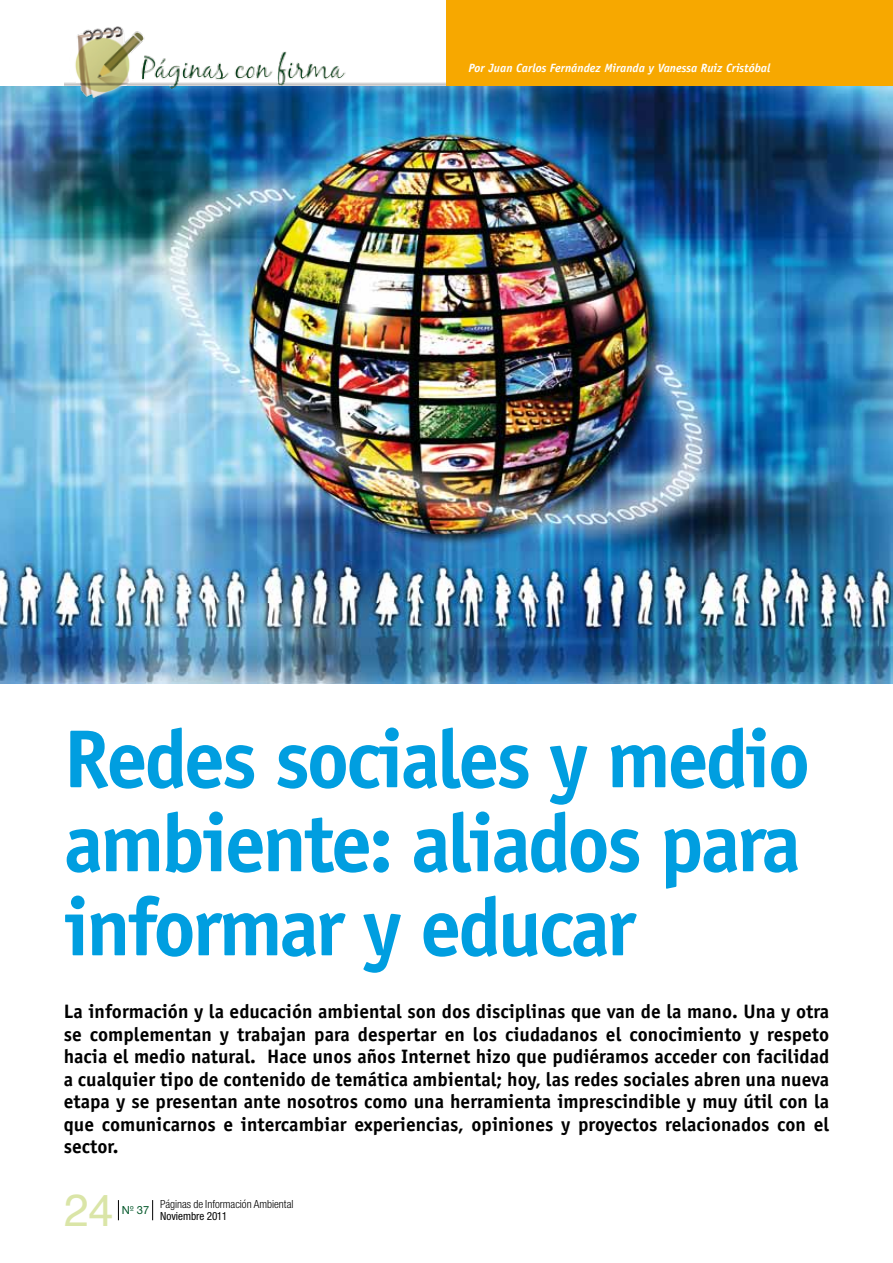
<style>
.page{position:relative;width:893px;height:1263px;background:#fff}
.page>*{position:absolute;margin:0;border:0;box-sizing:border-box;transform-origin:0 0}
.t1{font:700 82.5px/84px "Officina Sans Std";letter-spacing:-.04em;color:#009ee0;text-align:justify}
.t2{font:45px "Helvetica";color:#dae5a7}
.t3{font:700 19.5px/22.5px "Officina Sans Std";color:#000;text-align:justify}
.t4{font:italic 700 12px "Officina Sans Std";color:#fff}
.t5{font:12px "NH47";color:#000}
.t6{font:12px "NH57";color:#000}
.t7{font:12px "NH55";color:#005628}
</style>
<div class="page">
<svg style="left:118px;top:1200px;width:1px;height:20px"></svg>
<svg style="left:152px;top:1200px;width:1px;height:20px"></svg>
<img style="left:0;top:85px;width:892px;height:599px">
<img style="left:65px;top:26px;width:382px;height:79px">
<div style="left:446px;top:0;width:447px;height:85px;background:#f7a800"></div>
<p class="t4" style="left:469px;top:61px;width:303px">Por Juan Carlos Fernández Miranda y Vanessa Ruiz Cristóbal</p>
<h1 class="t1" style="left:64px;top:716px;width:748px">Redes sociales y medio ambiente: aliados para informar y educar</h1>
<p class="t3" style="left:64px;top:1000px;width:767px">La información y la educación ambiental son dos disciplinas que van de la mano. Una y otra se complementan y trabajan para despertar en los ciudadanos el conocimiento y respeto hacia el medio natural. Hace unos años Internet hizo que pudiéramos acceder con facilidad a cualquier tipo de contenido de temática ambiental; hoy, las redes sociales abren una nueva etapa y se presentan ante nosotros como una herramienta imprescindible y muy útil con la que comunicarnos e intercambiar experiencias, opiniones y proyectos relacionados con el sector.</p>
<h2 class="t2" style="left:64px;top:1175px;width:51px">24</h2>
<p class="t7" style="left:122px;top:1202px;width:29px">Nº 37</p>
<p class="t5" style="left:160px;top:1196px;width:135px">Páginas de Información Ambiental</p>
<p class="t6" style="left:160px;top:1208px;width:68px">Noviembre 2011</p>
</div>
